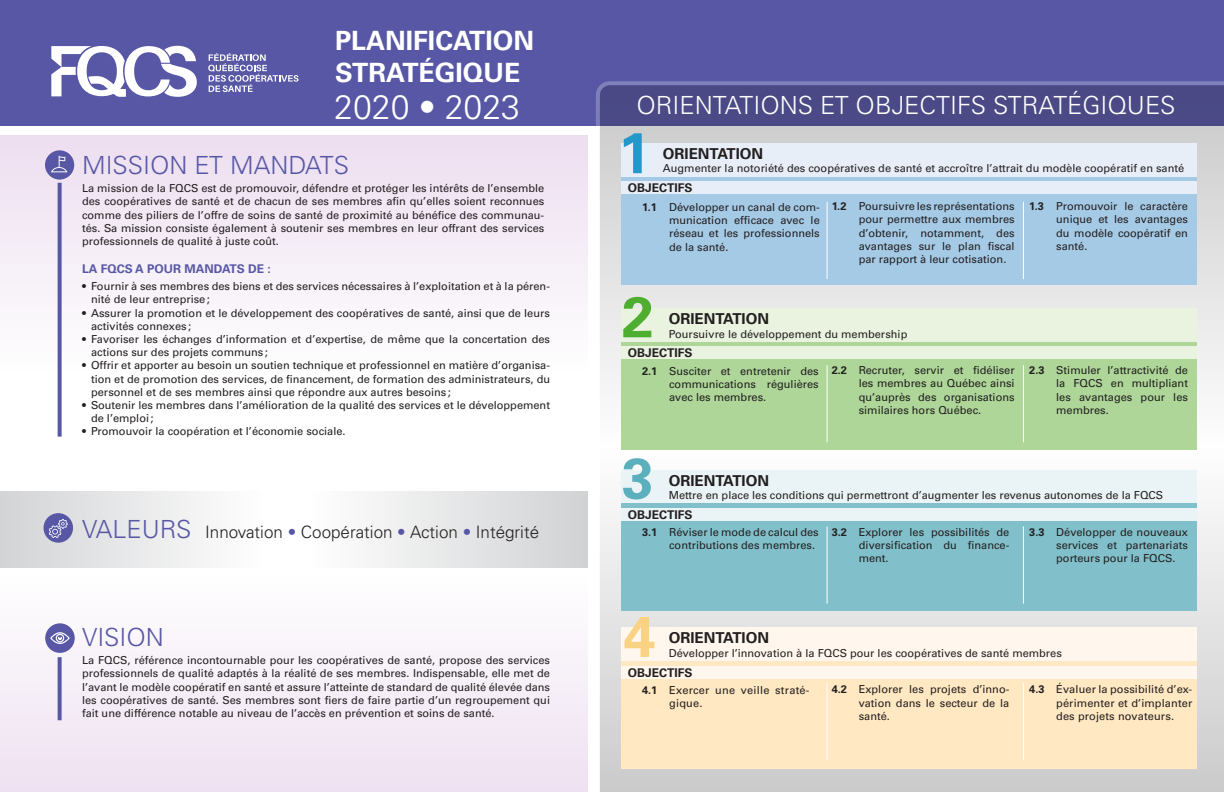
<style>
.page{position:relative;width:1224px;height:792px;background:#fff}
.page>*{position:absolute;margin:0;border:0;box-sizing:border-box;transform-origin:0 0}
.t1{font:700 57.2px "Univers CE";color:#2498cb}
.t2{font:700 57.2px "Univers CE";color:#4fad2f}
.t3{font:700 57.2px "Univers CE";color:#5cb0bd}
.t4{font:700 57.2px "Univers CE";color:#f9d284}
.t5{font:300 33.9px "Univers CE";color:#fff}
.t6{font:700 26.5px "Univers CE";color:#fff}
.t7{font:300 25px "Univers";color:#fff}
.t8{font:300 25px "Univers";color:#5757a5}
.t9{font:300 17px "Univers";color:#231f20}
.t10{font:700 15px "Univers CE";color:#231f20}
.t11{font:700 12px "Univers CE";color:#231f20}
.t12{font:700 12px "Univers CE";color:#5757a5}
.t13{font:11px/13.2px "Univers";color:#231f20;text-align:justify}
.t14{font:11px/13.2px "Univers";letter-spacing:.02em;color:#231f20}
.s1{font-size:25px;color:#5757a5}
.s2{color:#5757a5}
.s3{font-family:"Univers CE";font-weight:700}
</style>
<div class="page">
<div style="left:0;top:492px;width:262px;height:76px;background:linear-gradient(to right,#d3d4d6,#fefefe)"></div>
<div style="left:311px;top:492px;width:277px;height:76px;background:linear-gradient(to right,#fefefe,#d1d2d4)"></div>
<div style="left:0;top:0;width:1224px;height:125px;background:#5757a5"></div>
<svg style="left:600px;top:511px;width:624px;height:281px;background:#dbdad9"></svg>
<div style="left:0;top:572px;width:588px;height:220px;background:linear-gradient(to bottom,#fff,#eee1f1)"></div>
<div style="left:0;top:135px;width:588px;height:241px;background:linear-gradient(to bottom,#eddef0,#fff)"></div>
<svg style="left:596px;top:81px;width:628px;height:369px;background:#a6a6be"></svg>
<div style="left:621px;top:144px;width:576px;height:33px;background:#e7eef7"></div>
<div style="left:621px;top:309px;width:576px;height:33px;background:#e9f3df"></div>
<div style="left:621px;top:470px;width:576px;height:33px;background:#eaf3f5"></div>
<div style="left:621px;top:628px;width:576px;height:33px;background:#fff7ed"></div>
<div style="left:621px;top:177px;width:576px;height:107px;background:#a5cae6"></div>
<div style="left:621px;top:342px;width:576px;height:107px;background:#add698"></div>
<div style="left:621px;top:503px;width:576px;height:108px;background:#81c0ca"></div>
<div style="left:621px;top:661px;width:576px;height:107px;background:#ffe8c2"></div>
<div style="left:621px;top:666px;width:576px;height:13px;background:#fff7ed"></div>
<div style="left:621px;top:508px;width:576px;height:13px;background:#eaf3f5"></div>
<div style="left:621px;top:346px;width:576px;height:13px;background:#e9f3df"></div>
<div style="left:621px;top:181px;width:576px;height:13px;background:#e7eef7"></div>
<hr style="left:827px;top:202px;width:1px;height:77px;background:#fff">
<hr style="left:827px;top:365px;width:1px;height:77px;background:#fff">
<hr style="left:827px;top:527px;width:1px;height:77px;background:#fff">
<hr style="left:827px;top:683px;width:1px;height:77px;background:#fff">
<hr style="left:1023px;top:202px;width:1px;height:77px;background:#fff">
<hr style="left:1023px;top:365px;width:1px;height:77px;background:#fff">
<hr style="left:1023px;top:527px;width:1px;height:77px;background:#fff">
<hr style="left:1023px;top:683px;width:1px;height:77px;background:#fff">
<div style="left:45px;top:150px;width:29px;height:30px;background:#5757a5;border-radius:50%"></div>
<svg style="left:51px;top:156px;width:16px;height:16px"></svg>
<div style="left:45px;top:623px;width:30px;height:30px;background:#5757a5;border-radius:50%"></div>
<svg style="left:50px;top:632px;width:20px;height:12px"></svg>
<div style="left:44px;top:513px;width:29px;height:30px;background:#5757a5;border-radius:50%"></div>
<svg style="left:49px;top:519px;width:19px;height:19px"></svg>
<svg style="left:51px;top:46px;width:146px;height:51px"></svg>
<svg style="left:208px;top:53px;width:91px;height:39px"></svg>
<svg style="left:58px;top:183px;width:4px;height:254px"></svg>
<svg style="left:58px;top:657px;width:4px;height:63px"></svg>
<p class="t6" style="left:335px;top:25px;width:201px">PLANIFICATION</p>
<p class="t6" style="left:335px;top:57px;width:187px">STRATÉGIQUE</p>
<p class="t5" style="left:334px;top:88px;width:187px">2020 • 2023</p>
<p class="t8" style="left:82px;top:150px;width:268px">MISSION ET MANDATS</p>
<p class="t13" style="left:82px;top:182px;width:464px">La mission de la FQCS est de promouvoir, défendre et protéger les intérêts de l’ensemble des coopératives de santé et de chacun de ses membres afin qu’elles soient reconnues comme des piliers de l’offre de soins de santé de proximité au bénéfice des communau&shy;tés. Sa mission consiste également à soutenir ses membres en leur offrant des services professionnels de qualité à juste coût.</p>
<p class="t12" style="left:82px;top:261px;width:190px">LA FQCS A POUR MANDATS DE :</p>
<p class="t13" style="left:91px;top:280px;width:461px;text-indent:-9px">• Fournir à ses membres des biens et des services nécessaires à l’exploitation et à la péren&shy;nité de leur entreprise;</p>
<p class="t13" style="left:91px;top:306px;width:461px;text-indent:-9px">• Assurer la promotion et le développement des coopératives de santé, ainsi que de leurs activités connexes ;</p>
<p class="t13" style="left:91px;top:333px;width:461px;text-indent:-9px">• Favoriser les échanges d’information et d’expertise, de même que la concertation des actions sur des projets communs ;</p>
<p class="t13" style="left:91px;top:359px;width:461px;text-indent:-9px">• Offrir et apporter au besoin un soutien technique et professionnel en matière d’organisa&shy;tion et de promotion des services, de financement, de formation des administrateurs, du personnel et de ses membres ainsi que répondre aux autres besoins ;</p>
<p class="t13" style="left:91px;top:399px;width:460px;text-indent:-9px">• Soutenir les membres dans l’amélioration de la qualité des services et le développement de l’emploi;</p>
<p class="t13" style="left:82px;top:425px;width:265px">• Promouvoir la coopération et l’économie sociale.</p>
<p class="t9" style="left:82px;top:522px;width:459px"><span class="s1">VALEURS</span> Innovation <span class="s2">•</span> Coopération <span class="s2">•</span> Action <span class="s2">•</span> Intégrité</p>
<p class="t8" style="left:82px;top:623px;width:83px">VISION</p>
<p class="t13" style="left:82px;top:654px;width:470px">La FQCS, référence incontournable pour les coopératives de santé, propose des services professionnels de qualité adaptés à la réalité de ses membres. Indispensable, elle met de l’avant le modèle coopératif en santé et assure l’atteinte de standard de qualité élevée dans les coopératives de santé. Ses membres sont fiers de faire partie d’un regroupement qui fait une différence notable au niveau de l’accès en prévention et soins de santé.</p>
<p class="t7" style="left:636px;top:90px;width:541px">ORIENTATIONS ET OBJECTIFS STRATÉGIQUES</p>
<p class="t1" style="left:618px;top:119px;width:33px">1</p>
<p class="t10" style="left:663px;top:145px;width:102px">ORIENTATION</p>
<p class="t13" style="left:663px;top:161px;width:523px">Augmenter la notoriété des coopératives de santé et accroître l’attrait du modèle coopératif en santé</p>
<p class="t11" style="left:628px;top:181px;width:66px">OBJECTIFS</p>
<p class="t13" style="left:669px;top:201px;width:152px;text-indent:-27px"><span class="s3">1.1</span> Développer un canal de com&shy;munication efficace avec le réseau et les professionnels de la santé.</p>
<p class="t13" style="left:859px;top:200px;width:157px;text-indent:-27px"><span class="s3">1.2</span> Poursuivre les représentations pour permettre aux membres d’obtenir, notamment, des avantages sur le plan fiscal par rapport à leur cotisation.</p>
<p class="t2" style="left:622px;top:284px;width:33px">2</p>
<p class="t10" style="left:669px;top:310px;width:102px">ORIENTATION</p>
<p class="t13" style="left:669px;top:327px;width:240px">Poursuivre le développement du membership</p>
<p class="t11" style="left:628px;top:346px;width:66px">OBJECTIFS</p>
<p class="t13" style="left:669px;top:365px;width:151px;text-indent:-27px"><span class="s3">2.1</span> Susciter et entretenir des communications régulières avec les membres.</p>
<p class="t13" style="left:859px;top:364px;width:157px;text-indent:-27px"><span class="s3">2.2</span> Recruter, servir et fidéliser les membres au Québec ainsi qu’auprès des organisations similaires hors Québec.</p>
<p class="t13" style="left:1056px;top:200px;width:133px;text-indent:-27px"><span class="s3">1.3</span> Promouvoir le caractère unique et les avantages du modèle coopératif en santé.</p>
<p class="t13" style="left:1056px;top:364px;width:133px;text-indent:-27px"><span class="s3">2.3</span> Stimuler l’attractivité de la FQCS en multipliant les avantages pour les membres.</p>
<p class="t3" style="left:622px;top:445px;width:33px">3</p>
<p class="t10" style="left:669px;top:472px;width:102px">ORIENTATION</p>
<p class="t13" style="left:669px;top:488px;width:496px">Mettre en place les conditions qui permettront d’augmenter les revenus autonomes de la FQCS</p>
<p class="t11" style="left:628px;top:508px;width:66px">OBJECTIFS</p>
<p class="t13" style="left:669px;top:526px;width:151px;text-indent:-27px"><span class="s3">3.1</span> Réviser le mode de calcul des contributions des membres.</p>
<p class="t13" style="left:859px;top:525px;width:152px;text-indent:-27px"><span class="s3">3.2</span> Explorer les possibilités de diversification du finance&shy;ment.</p>
<p class="t13" style="left:1056px;top:525px;width:133px;text-indent:-27px"><span class="s3">3.3</span> Développer de nouveaux services et partenariats porteurs pour la FQCS.</p>
<p class="t4" style="left:624px;top:603px;width:33px">4</p>
<p class="t10" style="left:669px;top:629px;width:102px">ORIENTATION</p>
<p class="t13" style="left:669px;top:646px;width:395px">Développer l’innovation à la FQCS pour les coopératives de santé membres</p>
<p class="t11" style="left:628px;top:666px;width:66px">OBJECTIFS</p>
<p class="t14" style="left:669px;top:684px;width:142px;text-indent:-27px"><span class="s3">4.1</span> Exercer une veille straté&shy;gique.</p>
<p class="t13" style="left:859px;top:683px;width:152px;text-indent:-27px"><span class="s3">4.2</span> Explorer les projets d’inno&shy;vation dans le secteur de la santé.</p>
<p class="t13" style="left:1056px;top:683px;width:138px;text-indent:-27px"><span class="s3">4.3</span> Évaluer la possibilité d’ex&shy;périmenter et d’implanter des projets novateurs.</p>
</div>
